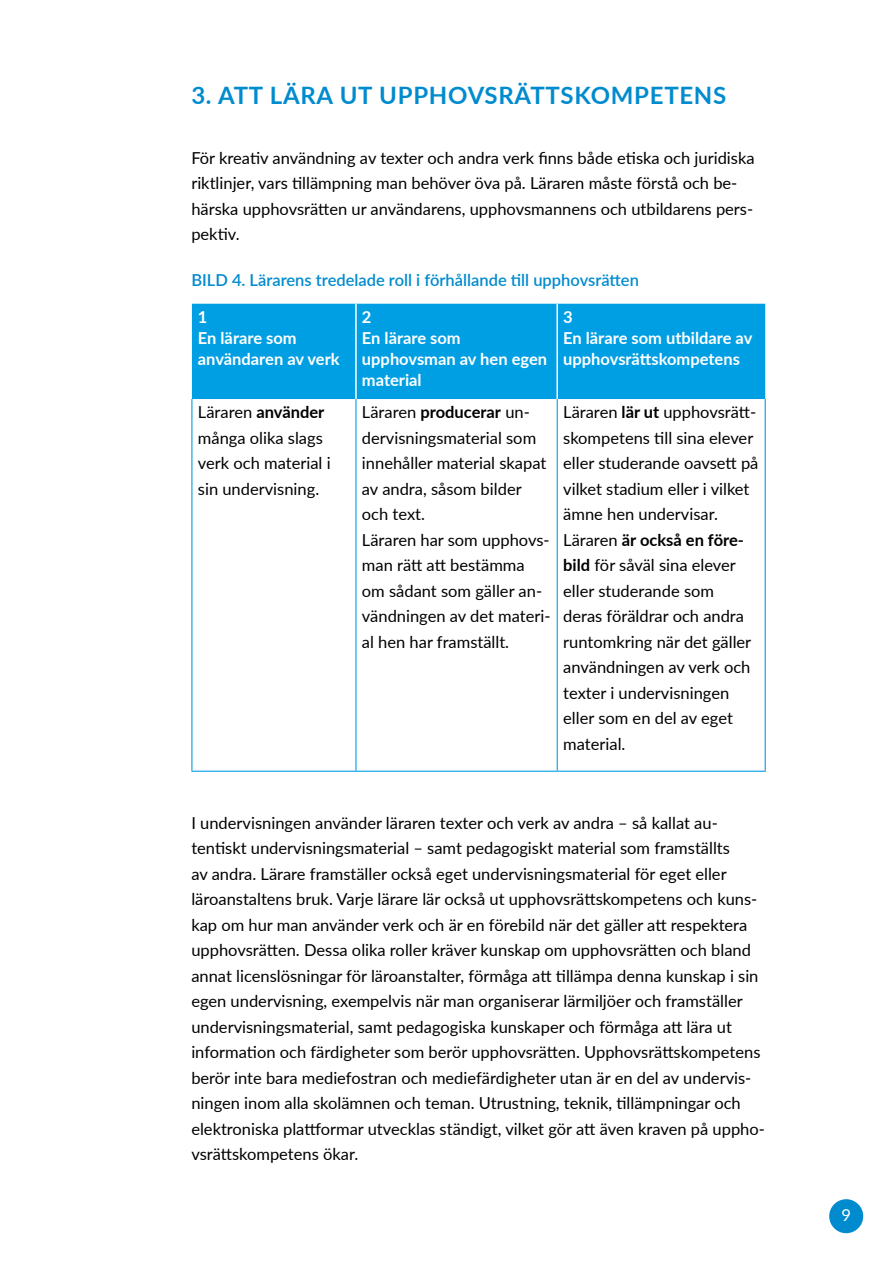
<style>
.page{position:relative;width:893px;height:1263px;background:#fff}
.page>*{position:absolute;margin:0;border:0;box-sizing:border-box;transform-origin:0 0}
.t1{font:700 24px "Lato";letter-spacing:.03em;color:#008bce}
.t2{font:16.5px/25.5px "Lato";color:#000}
.t3{font:700 16.5px/21px "Lato";color:#fff}
.t4{font:600 16.5px "Lato";color:#008bce}
.t5{font:16.5px "Lato";color:#fff}
.s1{font-weight:700}
</style>
<div class="page">
<div style="left:829px;top:1199px;width:34px;height:34px;background:#008bce;border-radius:50%"></div>
<div style="left:192px;top:304px;width:573px;height:95px;background:#009fe3"></div>
<hr style="left:355px;top:304px;width:2px;height:95px;background:#fff">
<hr style="left:556px;top:304px;width:2px;height:95px;background:#fff">
<hr style="left:191px;top:399px;width:1px;height:372px;background:#009fe3">
<hr style="left:355px;top:399px;width:1px;height:372px;background:#009fe3">
<hr style="left:557px;top:399px;width:1px;height:372px;background:#009fe3">
<hr style="left:765px;top:399px;width:1px;height:372px;background:#009fe3">
<hr style="left:191px;top:771px;width:165px;height:1px;background:#009fe3">
<hr style="left:356px;top:771px;width:201px;height:1px;background:#009fe3">
<hr style="left:557px;top:771px;width:209px;height:1px;background:#009fe3">
<h1 class="t1" style="left:191px;top:78px;width:536px">3. ATT LÄRA UT UPPHOVSRÄTTSKOMPETENS</h1>
<p class="t2" style="left:191px;top:144px;width:565px">För kreativ användning av texter och andra verk finns både etiska och juridiska riktlinjer, vars tillämpning man behöver öva på. Läraren måste förstå och be&shy;härska upphovsrätten ur användarens, upphovsmannens och utbildarens pers&shy;pektiv.</p>
<p class="t4" style="left:191px;top:268px;width:449px">BILD 4. Lärarens tredelade roll i förhållande till upphovsrätten</p>
<p class="t3" style="left:198px;top:306px;width:143px">1<br>En lärare som användaren av verk</p>
<p class="t3" style="left:362px;top:306px;width:187px">2<br>En lärare som upphovsman av hen egen material</p>
<p class="t3" style="left:563px;top:306px;width:191px">3<br>En lärare som utbildare av upphovsrättskompetens</p>
<p class="t2" style="left:198px;top:399px;width:134px">Läraren <span class="s1">använder </span>många olika slags verk och material i sin undervisning.</p>
<p class="t2" style="left:362px;top:399px;width:190px">Läraren <span class="s1">producerar</span> un&shy;dervisningsmaterial som innehåller material skapat av andra, såsom bilder och text.<br>Läraren har som upphovs&shy;man rätt att bestämma om sådant som gäller an&shy;vändningen av det materi&shy;al hen har framställt.</p>
<p class="t2" style="left:563px;top:399px;width:197px">Läraren <span class="s1">lär ut</span> upphovsrätt&shy;skompetens till sina elever eller studerande oavsett på vilket stadium eller i vilket ämne hen undervisar.<br>Läraren <span class="s1">är också en före&shy;bild</span> för såväl sina elever eller studerande som<br>deras föräldrar och andra runtomkring när det gäller användningen av verk och texter i undervisningen eller som en del av eget material.</p>
<p class="t2" style="left:191px;top:809px;width:575px">I undervisningen använder läraren texter och verk av andra – så kallat au&shy;tentiskt undervisningsmaterial – samt pedagogiskt material som framställts<br>av andra. Lärare framställer också eget undervisningsmaterial för eget eller läroanstaltens bruk. Varje lärare lär också ut upphovsrättskompetens och kuns&shy;kap om hur man använder verk och är en förebild när det gäller att respektera upphovsrätten. Dessa olika roller kräver kunskap om upphovsrätten och bland annat licenslösningar för läroanstalter, förmåga att tillämpa denna kunskap i sin egen undervisning, exempelvis när man organiserar lärmiljöer och framställer undervisningsmaterial, samt pedagogiska kunskaper och förmåga att lära ut information och färdigheter som berör upphovsrätten. Upphovsrättskompetens berör inte bara mediefostran och mediefärdigheter utan är en del av undervis&shy;ningen inom alla skolämnen och teman. Utrustning, teknik, tillämpningar och elektroniska plattformar utvecklas ständigt, vilket gör att även kraven på uppho&shy;vsrättskompetens ökar.</p>
<p class="t5" style="left:841px;top:1203px;width:11px">9</p>
</div>
